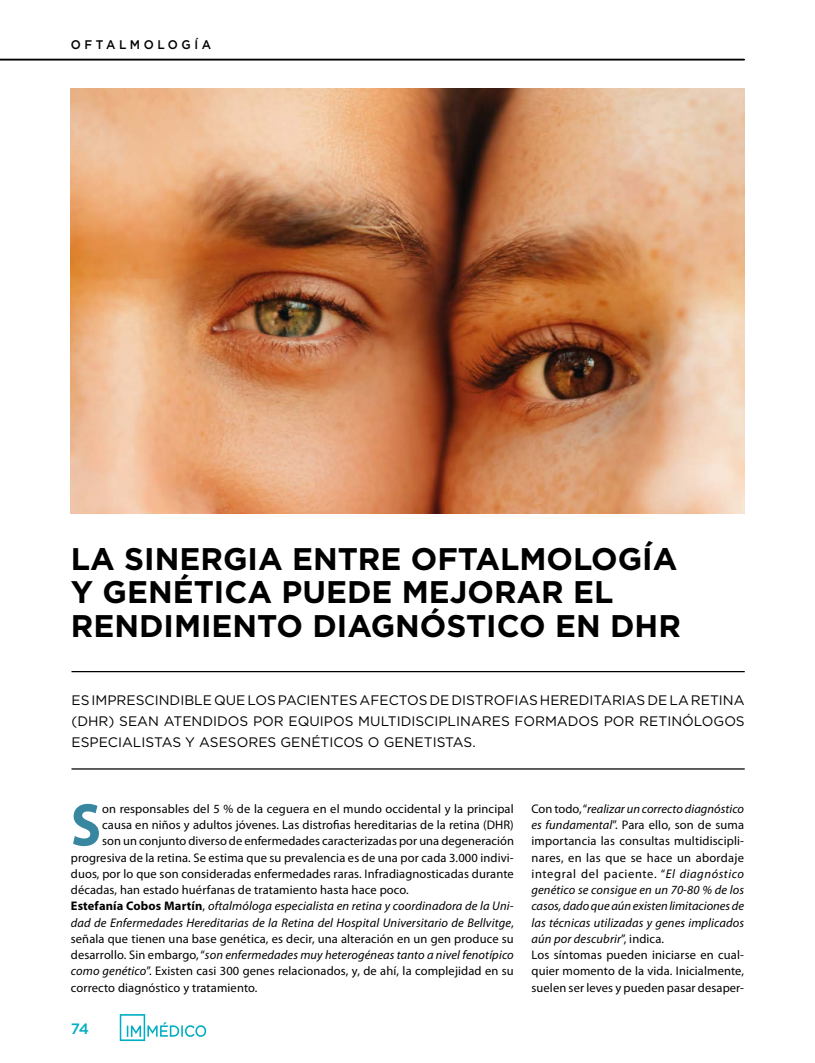
<style>
.page{position:relative;width:815px;height:1063px;background:#fff}
.page>*{position:absolute;margin:0;border:0;box-sizing:border-box;transform-origin:0 0}
.t1{font:700 60.75px "Myriad Pro";color:#3886a0;scale:.92 1}
.t2{font:700 31.25px/33.8px "Gotham";color:#000}
.t3{font:500 15px "Gotham";color:#00aec3}
.t4{font:13.75px/21.2px "Gotham";color:#000;text-align:justify}
.t5{font:12.5px/16.2px "Myriad Pro";letter-spacing:.01em;color:#000}
.t6{font:italic 12.5px "Myriad Pro";letter-spacing:.01em;color:#000}
.t7{font:500 12.5px "Gotham";letter-spacing:.3em;color:#000;scale:.95 1}
.s1{font-weight:700;font-style:normal}
.s2{font-style:normal}
.s3{font-style:italic}
</style>
<div class="page">
<svg style="left:120px;top:1014px;width:86px;height:27px"></svg>
<hr style="left:0;top:59px;width:744px;height:2px;background:#000">
<hr style="left:71px;top:671px;width:674px;height:1px;background:#000">
<hr style="left:71px;top:768px;width:674px;height:2px;background:#000">
<img style="left:71px;top:89px;width:673px;height:424px">
<p class="t7" style="left:71px;top:37px;width:149px">OFTALMOLOGÍA</p>
<h2 class="t2" style="left:71px;top:541px;width:612px">LA SINERGIA ENTRE OFTALMOLOGÍA<br>Y GENÉTICA PUEDE MEJORAR EL<br>RENDIMIENTO DIAGNÓSTICO EN DHR</h2>
<p class="t4" style="left:71px;top:689px;width:675px">ES IMPRESCINDIBLE QUE LOS PACIENTES AFECTOS DE DISTROFIAS HEREDITARIAS DE LA RETINA (DHR) SEAN ATENDIDOS POR EQUIPOS MULTIDISCIPLINARES FORMADOS POR RETINÓLOGOS ESPECIALISTAS Y ASESORES GENÉTICOS O GENETISTAS.</p>
<h1 class="t1" style="left:71px;top:785px;width:34px">S</h1>
<p class="t5" style="left:102px;top:800px;width:413px">on responsables del 5 % de la ceguera en el mundo occidental y la principal</p>
<p class="t5" style="left:102px;top:817px;width:413px">causa en niños y adultos jóvenes. Las distrofias hereditarias de la retina (DHR)</p>
<p class="t5" style="left:102px;top:833px;width:413px">son un conjunto diverso de enfermedades caracterizadas por una degeneración</p>
<p class="t5" style="left:71px;top:849px;width:444px">progresiva de la retina. Se estima que su prevalencia es de una por cada 3.000 indivi-</p>
<p class="t5" style="left:71px;top:865px;width:444px">duos, por lo que son consideradas enfermedades raras. Infradiagnosticadas durante</p>
<p class="t5" style="left:71px;top:882px;width:339px">décadas, han estado huérfanas de tratamiento hasta hace poco.</p>
<p class="t6" style="left:71px;top:899px;width:444px"><span class="s1">Estefanía Cobos Martín</span><span class="s2">,</span> oftalmóloga especialista en retina y coordinadora de la Uni-</p>
<p class="t6" style="left:71px;top:915px;width:444px">dad de Enfermedades Hereditarias de la Retina del Hospital Universitario de Bellvitge<span class="s2">,</span></p>
<p class="t5" style="left:71px;top:930px;width:444px">señala que tienen una base genética, es decir, una alteración en un gen produce su</p>
<p class="t6" style="left:71px;top:947px;width:444px"><span class="s2">desarrollo. Sin embargo, “</span>son enfermedades muy heterogéneas tanto a nivel fenotípico</p>
<p class="t5" style="left:71px;top:963px;width:444px"><span class="s3">como genético</span>”. Existen casi 300 genes relacionados, y, de ahí, la complejidad en su</p>
<p class="t5" style="left:71px;top:979px;width:188px">correcto diagnóstico y tratamiento.</p>
<p class="t3" style="left:71px;top:1018px;width:20px">74</p>
<p class="t5" style="left:531px;top:800px;width:214px">Con todo, “<span class="s3">realizar un correcto diagnóstico es fundamental</span>”. Para ello, son de suma importancia las consultas multidiscipli&shy;nares, en las que se hace un abordaje integral del paciente. “<span class="s3">El diagnóstico genético se consigue en un 70-80 % de los casos, dado que aún existen limitaciones de las técnicas utilizadas y genes implicados aún por descubrir</span>”, indica.<br>Los síntomas pueden iniciarse en cual&shy;quier momento de la vida. Inicialmente, suelen ser leves y pueden pasar desaper-</p>
</div>
